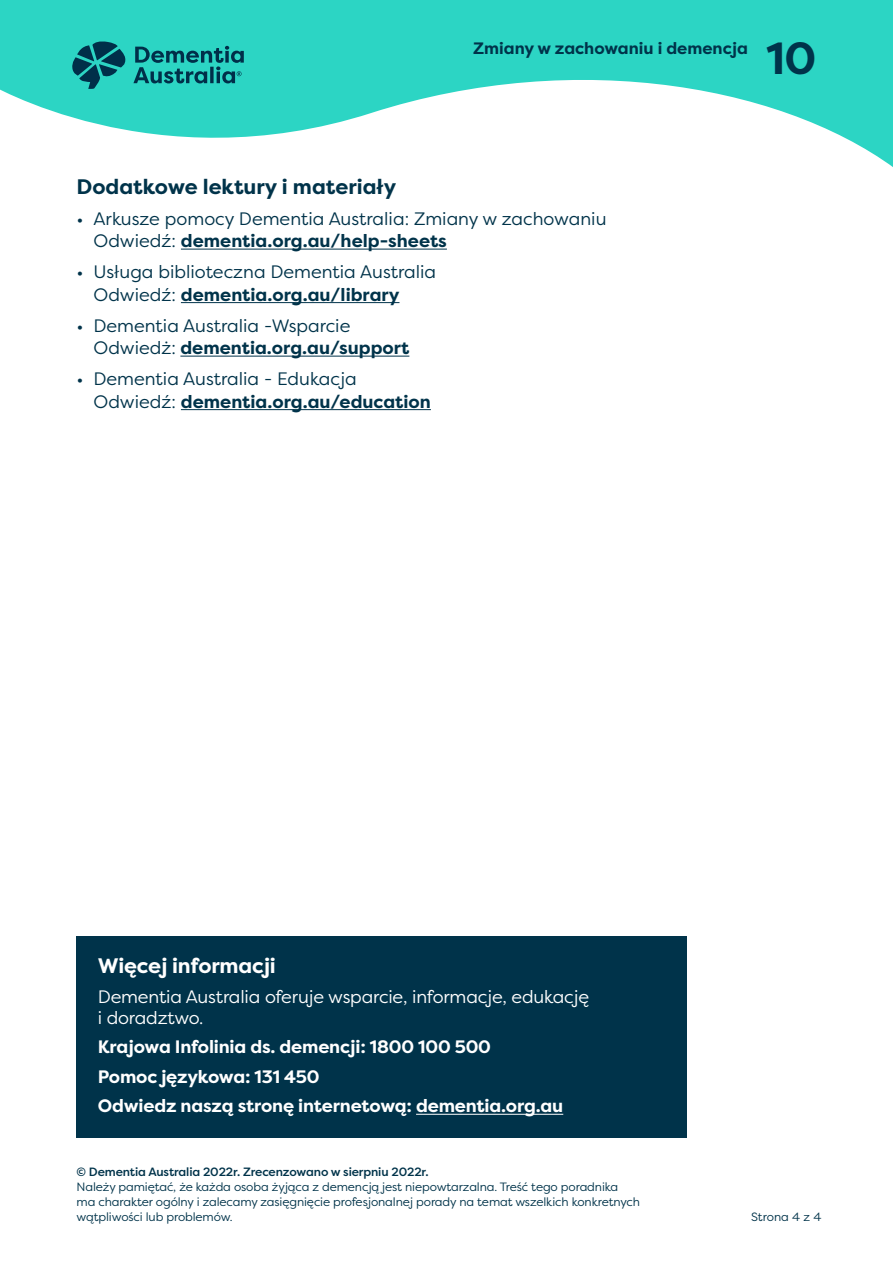
<style>
.page{position:relative;width:893px;height:1263px;background:#fff}
.page>*{position:absolute;margin:0;border:0;box-sizing:border-box;transform-origin:0 0}
.t1{font:700 45px "Filson Pro";color:#00334a}
.t2{font:700 21px "Filson Pro";color:#00334a}
.t3{font:700 21px "Filson Pro";letter-spacing:-.01em;color:#fff}
.t4{font:18px/22.5px "Filson Pro";color:#00334a}
.t5{font:700 18px "Filson Pro";letter-spacing:-.01em;color:#fff}
.t6{font:18px/21px "Filson Pro";letter-spacing:-.01em;color:#fff}
.t7{font:700 16.5px "Filson Pro";color:#00334a}
.t8{font:12px/15px "Filson Pro";letter-spacing:-.01em;color:#00334a}
.t9{font:500 12px "Filson Pro";letter-spacing:-.01em;color:#00334a}
.s1{font-weight:700}
</style>
<div class="page">
<svg style="left:0;top:0;width:893px;height:167px;fill:#2cd5c4"></svg>
<svg style="left:72px;top:41px;width:172px;height:48px;background:#1d9d9a"></svg>
<hr style="left:181px;top:249px;width:266px;height:1px;background:#00334a">
<hr style="left:181px;top:302px;width:218px;height:1px;background:#00334a">
<hr style="left:180px;top:356px;width:229px;height:1px;background:#00334a">
<hr style="left:181px;top:409px;width:250px;height:1px;background:#00334a">
<div style="left:77px;top:936px;width:610px;height:64px;background:#00334a"></div>
<div style="left:77px;top:968px;width:610px;height:82px;background:#00334a"></div>
<div style="left:77px;top:1048px;width:610px;height:61px;background:#00334a"></div>
<div style="left:77px;top:1078px;width:610px;height:60px;background:#00334a"></div>
<hr style="left:416px;top:1114px;width:147px;height:1px;background:#fff">
<p class="t7" style="left:473px;top:38px;width:276px">Zmiany w zachowaniu i demencja</p>
<h1 class="t1" style="left:766px;top:30px;width:51px">10</h1>
<p class="t2" style="left:77px;top:173px;width:321px">Dodatkowe lektury i materiały</p>
<p class="t4" style="left:94px;top:207px;width:514px;text-indent:-17px">• Arkusze pomocy Dementia Australia: Zmiany w zachowaniu<br>Odwiedź: <span class="s1">dementia.org.au/help-sheets</span></p>
<p class="t4" style="left:94px;top:260px;width:344px;text-indent:-17px">• Usługa biblioteczna Dementia Australia<br>Odwiedź: <span class="s1">dementia.org.au/library</span></p>
<p class="t4" style="left:94px;top:314px;width:317px;text-indent:-17px">• Dementia Australia -Wsparcie<br>Odwiedż: <span class="s1">dementia.org.au/support</span></p>
<p class="t4" style="left:94px;top:367px;width:339px;text-indent:-17px">• Dementia Australia - Edukacja<br>Odwiedź: <span class="s1">dementia.org.au/education</span></p>
<p class="t3" style="left:98px;top:953px;width:180px">Więcej informacji</p>
<p class="t6" style="left:98px;top:986px;width:493px">Dementia Australia oferuje wsparcie, informacje, edukację i doradztwo.</p>
<p class="t5" style="left:98px;top:1036px;width:395px">Krajowa Infolinia ds. demencji: 1800 100 500</p>
<p class="t5" style="left:98px;top:1065px;width:223px">Pomoc językowa: 131 450</p>
<p class="t5" style="left:98px;top:1095px;width:467px">Odwiedz naszą stronę internetową: dementia.org.au</p>
<p class="t9" style="left:77px;top:1164px;width:354px">© Dementia Australia 2022r. Zrecenzowano w sierpniu 2022r.</p>
<p class="t8" style="left:77px;top:1179px;width:565px">Należy pamiętać, że każda osoba żyjąca z demencją jest niepowtarzalna. Treść tego poradnika ma charakter ogólny i zalecamy zasięgnięcie profesjonalnej porady na temat wszelkich konkretnych wątpliwości lub problemów.</p>
<p class="t8" style="left:751px;top:1209px;width:72px">Strona 4 z 4</p>
</div>
